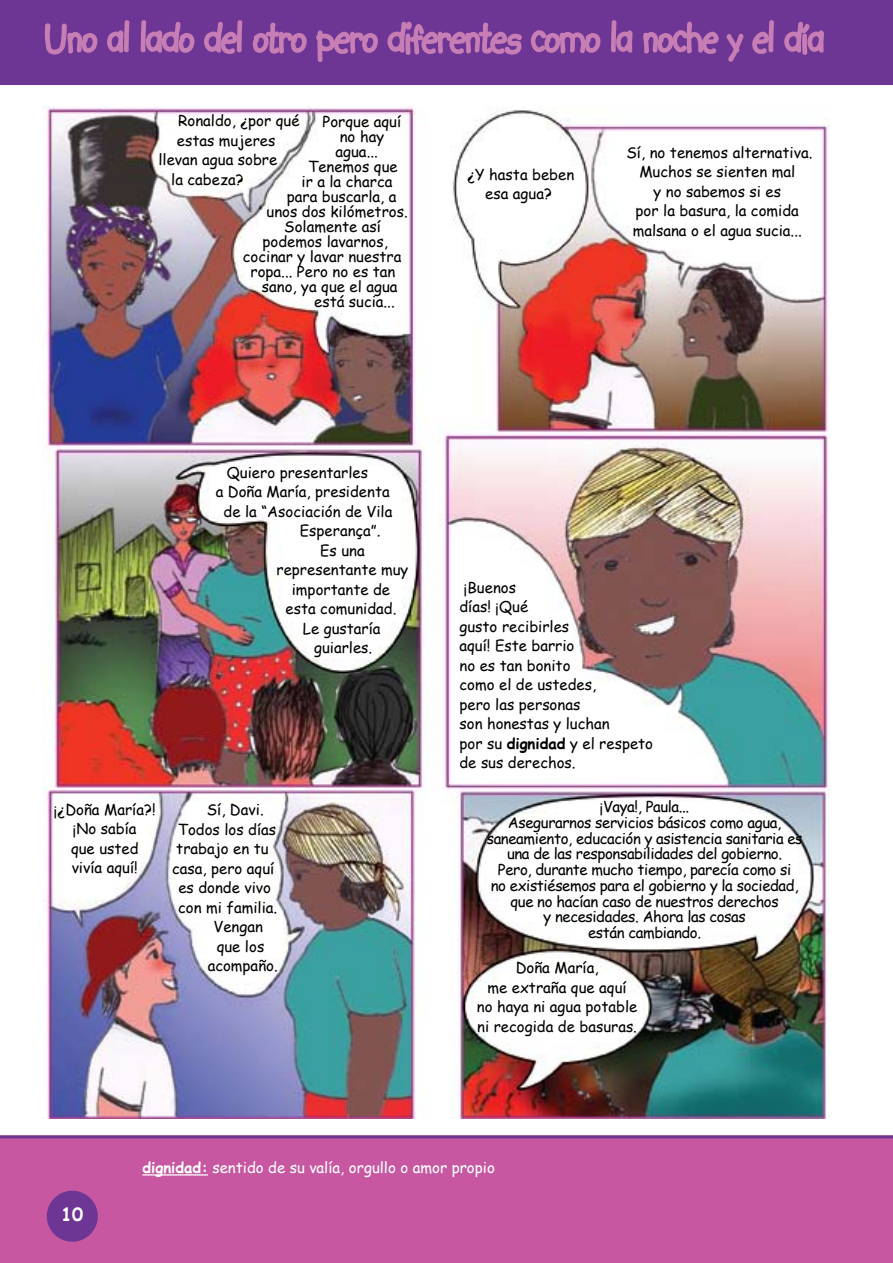
<style>
.page{position:relative;width:893px;height:1263px;background:#fff}
.page>*{position:absolute;margin:0;border:0;box-sizing:border-box;transform-origin:0 0}
.t1{font:700 18px "Comic Sans MS";color:#fff}
.t2{font:15px/19.5px "Comic Sans MS";color:#000;text-align:center}
.t3{font:15px/15.8px "Comic Sans MS";letter-spacing:-.025em;color:#000;text-align:center}
.t4{font:15px "Comic Sans MS";color:#fff}
.s1{font-weight:700}
.s2{font-style:inherit}
</style>
<div class="page">
<div style="left:0;top:0;width:893px;height:85px;background:#6e3694"></div>
<svg style="left:43px;top:21px;width:56px;height:36px;background:#8d4f9f"></svg>
<svg style="left:105px;top:18px;width:26px;height:37px"></svg>
<svg style="left:139px;top:18px;width:57px;height:37px;background:#9253a1"></svg>
<svg style="left:202px;top:18px;width:42px;height:38px;background:#9253a1"></svg>
<svg style="left:251px;top:21px;width:58px;height:34px;background:#8f51a0"></svg>
<svg style="left:315px;top:27px;width:65px;height:38px;background:#8c4e9f"></svg>
<svg style="left:386px;top:19px;width:137px;height:38px;background:#9152a0"></svg>
<svg style="left:529px;top:28px;width:73px;height:27px;background:#9556a2"></svg>
<svg style="left:609px;top:18px;width:25px;height:37px"></svg>
<svg style="left:642px;top:18px;width:134px;height:45px;background:#85499c"></svg>
<svg style="left:782px;top:20px;width:43px;height:36px;background:#9354a1"></svg>
<div style="left:0;top:1138px;width:893px;height:125px;background:#c657a0"></div>
<div style="left:47px;top:1191px;width:51px;height:51px;background:#6e3694;border-radius:50%"></div>
<hr style="left:142px;top:1174px;width:66px;height:1px;background:#fff">
<hr style="left:0;top:1135px;width:893px;height:3px;background:#6e3694">
<img style="left:43px;top:106px;width:786px;height:1012px">
<p class="t2" style="left:178px;top:110px;width:123px">Ronaldo, ¿por qué</p>
<p class="t2" style="left:177px;top:130px;width:100px">estas mujeres</p>
<p class="t2" style="left:158px;top:149px;width:120px">llevan agua sobre</p>
<p class="t2" style="left:171px;top:169px;width:74px">la cabeza?</p>
<p class="t2" style="left:323px;top:111px;width:80px">Porque aquí</p>
<p class="t2" style="left:340px;top:126px;width:46px">no hay</p>
<p class="t2" style="left:336px;top:141px;width:44px">agua...</p>
<p class="t2" style="left:308px;top:156px;width:91px">Tenemos que</p>
<p class="t2" style="left:301px;top:171px;width:92px">ir a la charca</p>
<p class="t2" style="left:287px;top:186px;width:111px">para buscarla, a</p>
<p class="t2" style="left:267px;top:201px;width:143px">unos dos kilómetros.</p>
<p class="t2" style="left:284px;top:216px;width:98px">Solamente así</p>
<p class="t2" style="left:262px;top:231px;width:127px">podemos lavarnos,</p>
<p class="t2" style="left:243px;top:246px;width:160px">cocinar y lavar nuestra</p>
<p class="t2" style="left:250px;top:261px;width:146px">ropa... Pero no es tan</p>
<p class="t2" style="left:262px;top:276px;width:137px">sano, ya que el agua</p>
<p class="t2" style="left:314px;top:291px;width:82px">está sucia...</p>
<p class="t2" style="left:467px;top:164px;width:108px">¿Y hasta beben esa agua?</p>
<p class="t2" style="left:626px;top:142px;width:187px">Sí, no tenemos alternativa.<br>Muchos se sienten mal<br>y no sabemos si es<br>por la basura, la comida malsana o el agua sucia...</p>
<p class="t2" style="left:227px;top:462px;width:143px">Quiero presentarles</p>
<p class="t2" style="left:216px;top:482px;width:176px">a Doña María, presidenta</p>
<p class="t2" style="left:224px;top:501px;width:170px">de la “Asociación de Vila</p>
<p class="t2" style="left:300px;top:521px;width:82px">Esperança”.</p>
<p class="t2" style="left:320px;top:540px;width:46px">Es una</p>
<p class="t2" style="left:277px;top:560px;width:133px">representante muy</p>
<p class="t2" style="left:292px;top:579px;width:100px">importante de</p>
<p class="t2" style="left:286px;top:599px;width:112px">esta comunidad.</p>
<p class="t2" style="left:303px;top:618px;width:79px">Le gustaría</p>
<p class="t2" style="left:314px;top:638px;width:60px">guiarles.</p>
<p class="t2" style="left:459px;top:577px;width:195px;text-align:left">¡Buenos<br>días! ¡Qué<br>gusto recibirles<br>aquí! Este barrio<br>no es tan bonito<br>como el de ustedes,<br>pero las personas<br>son honestas y luchan<br>por su <span class="s1">dignidad</span> y el respeto de sus derechos.</p>
<p class="t3" style="left:487px;top:798px;width:317px">¡Vaya!, Paula...<br>Asegurarnos servicios básicos como agua, saneamiento, educación y asistencia sanitaria es una de las responsabilidades del gobierno.<br>Pero, durante mucho tiempo, parecía como si<br>no existiésemos para el gobierno y la sociedad, que no hacían caso de nuestros derechos<br>y necesidades. Ahora las cosas<br>están cambiando.</p>
<p class="t2" style="left:54px;top:799px;width:103px"><span class="s2">¡</span>¿Doña María?! ¡No sabía<br>que usted vivía aquí!</p>
<p class="t2" style="left:207px;top:800px;width:58px">Sí, Davi.</p>
<p class="t2" style="left:178px;top:819px;width:100px">Todos los días</p>
<p class="t2" style="left:176px;top:839px;width:94px">trabajo en tu</p>
<p class="t2" style="left:172px;top:858px;width:104px">casa, pero aquí</p>
<p class="t2" style="left:178px;top:878px;width:94px">es donde vivo</p>
<p class="t2" style="left:178px;top:897px;width:101px">con mi familia.</p>
<p class="t2" style="left:214px;top:917px;width:51px">Vengan</p>
<p class="t2" style="left:217px;top:936px;width:49px">que los</p>
<p class="t2" style="left:208px;top:956px;width:72px">acompaño.</p>
<p class="t2" style="left:477px;top:957px;width:162px">Doña María,<br>me extraña que aquí<br>no haya ni agua potable ni recogida de basuras.</p>
<p class="t1" style="left:61px;top:1201px;width:23px">10</p>
<p class="t4" style="left:142px;top:1156px;width:354px"><span class="s1">dignidad:</span> sentido de su valía, orgullo o amor propio</p>
</div>
